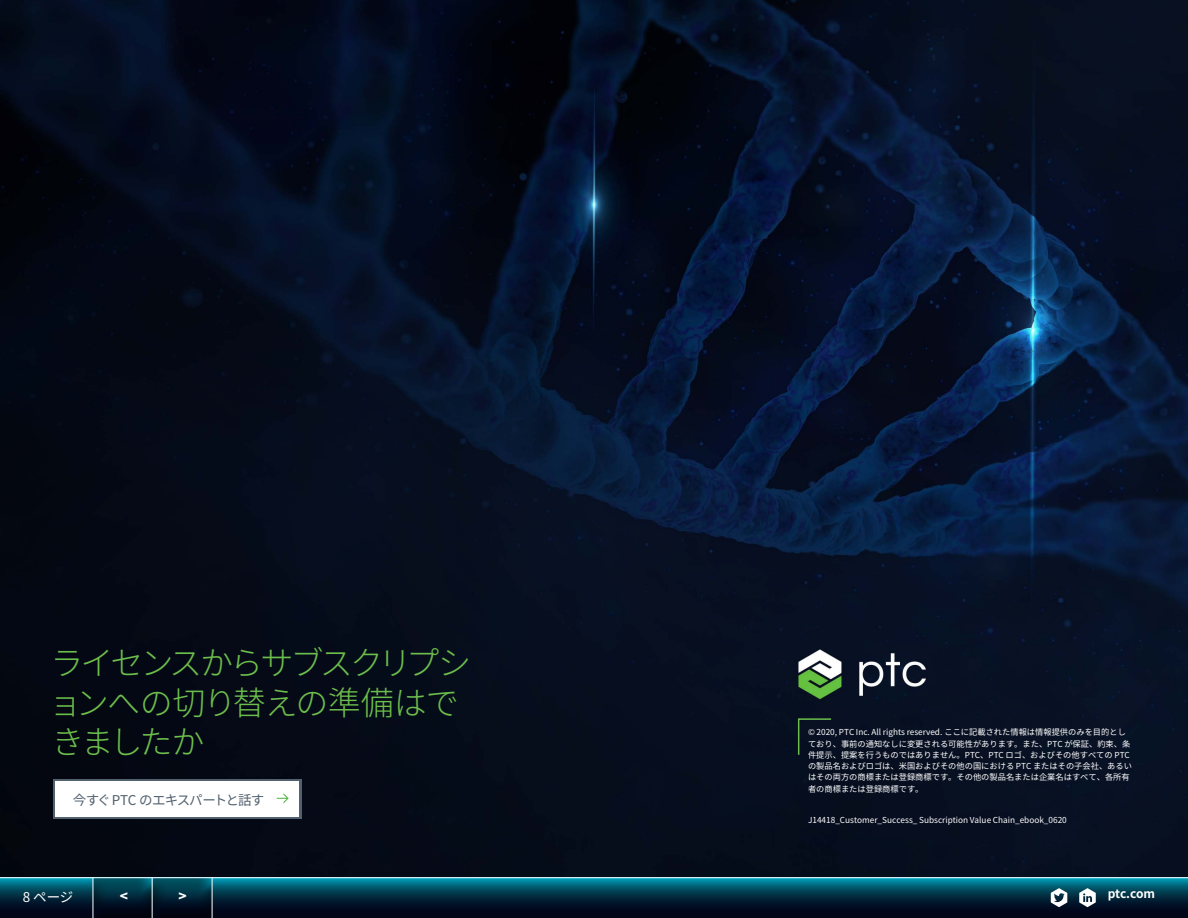
<style>
.page{position:relative;width:1188px;height:918px;background:#fff}
.page>*{position:absolute;margin:0;border:0;box-sizing:border-box;transform-origin:0 0}
.t1{font:300 33px/39.8px "Noto Sans CJ Kjp";letter-spacing:-.08em;color:#6cbe4c}
.t2{font:13.5px "Noto Sans CJ Kjp";letter-spacing:-.055em;color:#52616f}
.t3{font:13.5px "Noto Sans CJ Kjp";color:#fff}
.t4{font:900 13.5px "Noto Sans CJ Kjp";color:#fff}
.t5{font:700 12px "Noto Sans CJ Kjp";letter-spacing:-.025em;color:#fff}
.t6{font:8.25px/11.2px "Noto Sans CJ Kjp";color:#fff}
</style>
<div class="page">
<img style="left:0;top:0;width:1188px;height:877px">
<svg style="left:797px;top:718px;width:36px;height:38px"></svg>
<div style="left:53px;top:779px;width:249px;height:40px;background:#52616f"></div>
<div style="left:55px;top:781px;width:244px;height:36px;background:#fff"></div>
<svg style="left:277px;top:793px;width:12px;height:11px"></svg>
<svg style="left:0;top:878px;width:1188px;height:40px;background:#02354a"></svg>
<div style="left:152px;top:877px;width:61px;height:41px;background:#231f20;opacity:.5"></div>
<div style="left:93px;top:877px;width:60px;height:41px;background:#231f20;opacity:.5"></div>
<hr style="left:93px;top:878px;width:1px;height:40px;background:#fff">
<hr style="left:152px;top:878px;width:1px;height:40px;background:#fff">
<hr style="left:212px;top:878px;width:1px;height:40px;background:#fff">
<hr style="left:0;top:877px;width:1188px;height:1px;background:#fff">
<svg style="left:1079px;top:888px;width:17px;height:19px"></svg>
<svg style="left:1051px;top:888px;width:16px;height:19px"></svg>
<h1 class="t1" style="left:49px;top:644px;width:424px">ライセンスからサブスクリプションへの切り替えの準備はできましたか</h1>
<h2 class="t2" style="left:73px;top:793px;width:193px">今すぐ PTC のエキスパートと話す</h2>
<p class="t6" style="left:808px;top:727px;width:325px">© 2020, PTC Inc. All rights reserved. ここに記載された情報は情報提供のみを目的としており、事前の通知なしに変更される可能性があります。また、PTC が保証、約束、条件提示、提案を行うものではありません。PTC、PTC ロゴ、およびその他すべての PTCの製品名およびロゴは、米国およびその他の国における PTC またはその子会社、あるいはその両方の商標または登録商標です。その他の製品名または企業名はすべて、各所有者の商標または登録商標です。</p>
<p class="t6" style="left:808px;top:815px;width:260px">J14418_Customer_Success_ Subscription Value Chain_ebook_0620</p>
<h2 class="t3" style="left:23px;top:889px;width:52px">8 ページ</h2>
<h2 class="t4" style="left:120px;top:888px;width:10px">&lt;</h2>
<h2 class="t4" style="left:178px;top:888px;width:10px">&gt;</h2>
<h3 class="t5" style="left:1108px;top:886px;width:49px">ptc.com</h3>
</div>
